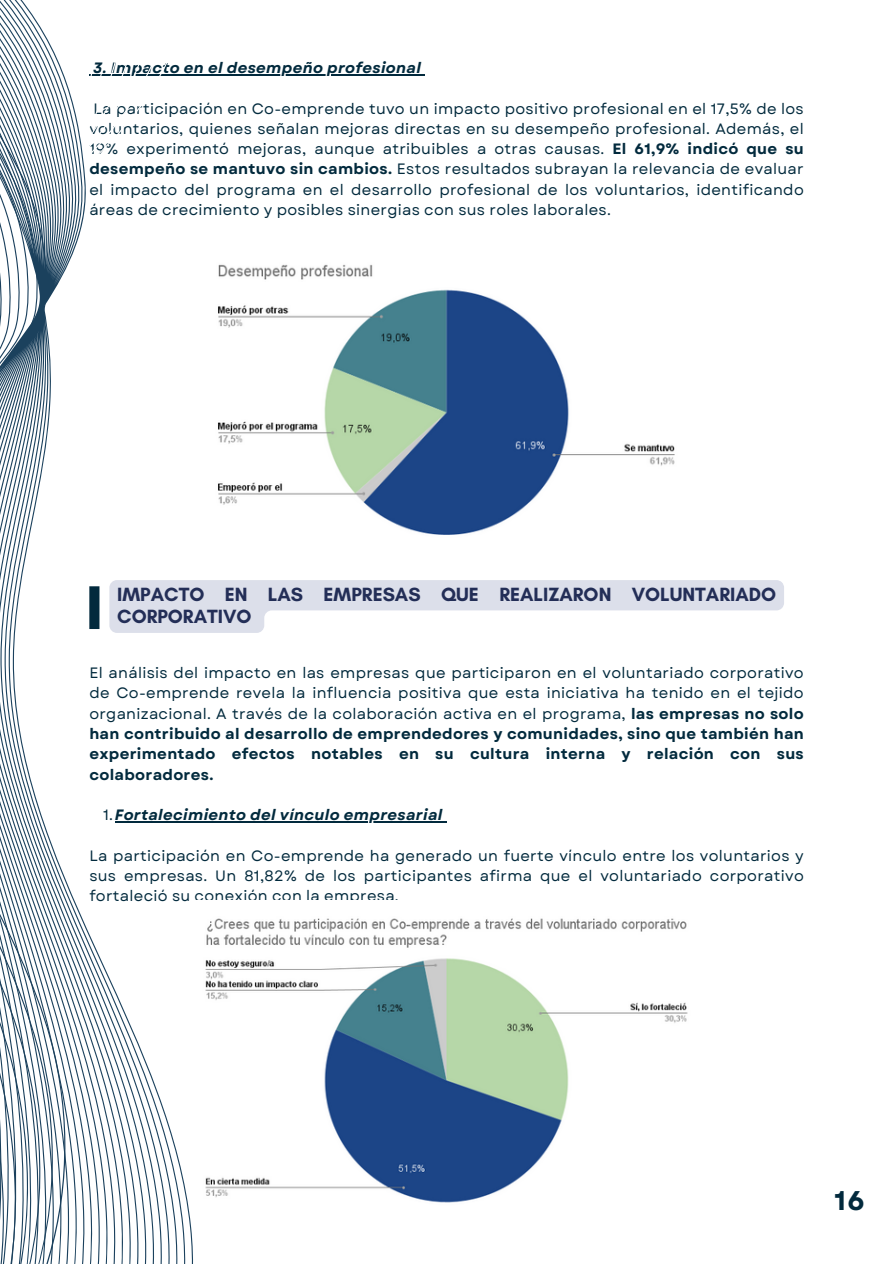
<style>
.page{position:relative;width:893px;height:1264px;background:#fff}
.page>*{position:absolute;margin:0;border:0;box-sizing:border-box;transform-origin:0 0}
.t1{font:700 27px "Garet";color:#022a3d}
.t2{font:700 19.5px/22.5px "Glacial Indifference";color:#232e57}
.t3{font:15px/20.2px "Garet";letter-spacing:.02em;color:#022a3d;text-align:justify}
.t4{font:italic 700 15px "Garet";letter-spacing:.02em;color:#022a3d}
.s1{font-weight:700}
.s2{font-weight:400;font-style:normal}
</style>
<div class="page">
<hr style="left:93px;top:74px;width:328px;height:1px;background:#022a3d">
<img style="left:262px;top:264px;width:413px;height:271px">
<svg style="left:262px;top:580px;width:522px;height:50px"></svg>
<hr style="left:115px;top:821px;width:327px;height:1px;background:#022a3d">
<img style="left:262px;top:918px;width:426px;height:285px">
<svg style="left:0;top:0;width:262px;height:1263px"></svg>
<h2 class="t4" style="left:93px;top:57px;width:329px">3. Impacto en el desempeño profesional</h2>
<p class="t3" style="left:89px;top:98px;width:716px">La participación en Co-emprende tuvo un impacto positivo profesional en el 17,5% de los voluntarios, quienes señalan mejoras directas en su desempeño profesional. Además, el 19% experimentó mejoras, aunque atribuibles a otras causas. <span class="s1">El 61,9% indicó que su desempeño se mantuvo sin cambios.</span> Estos resultados subrayan la relevancia de evaluar el impacto del programa en el desarrollo profesional de los voluntarios, identificando áreas de crecimiento y posibles sinergias con sus roles laborales.</p>
<p class="t2" style="left:117px;top:583px;width:660px">IMPACTO EN LAS EMPRESAS QUE REALIZARON VOLUNTARIADO<br>CORPORATIVO</p>
<h1 class="t3" style="left:89px;top:663px;width:716px">El análisis del impacto en las empresas que participaron en el voluntariado corporativo de Co-emprende revela la influencia positiva que esta iniciativa ha tenido en el tejido organizacional. A través de la colaboración activa en el programa, <span class="s1">las empresas no solo han contribuido al desarrollo de emprendedores y comunidades, sino que también han experimentado efectos notables en su cultura interna y relación con sus colaboradores.</span></h1>
<p class="t4" style="left:103px;top:804px;width:341px"><span class="s2">1.</span>Fortalecimiento del vínculo empresarial</p>
<p class="t3" style="left:89px;top:845px;width:716px">La participación en Co-emprende ha generado un fuerte vínculo entre los voluntarios y sus empresas. Un 81,82% de los participantes afirma que el voluntariado corporativo fortaleció su conexión con la empresa.</p>
<p class="t1" style="left:834px;top:1181px;width:32px">16</p>
</div>
